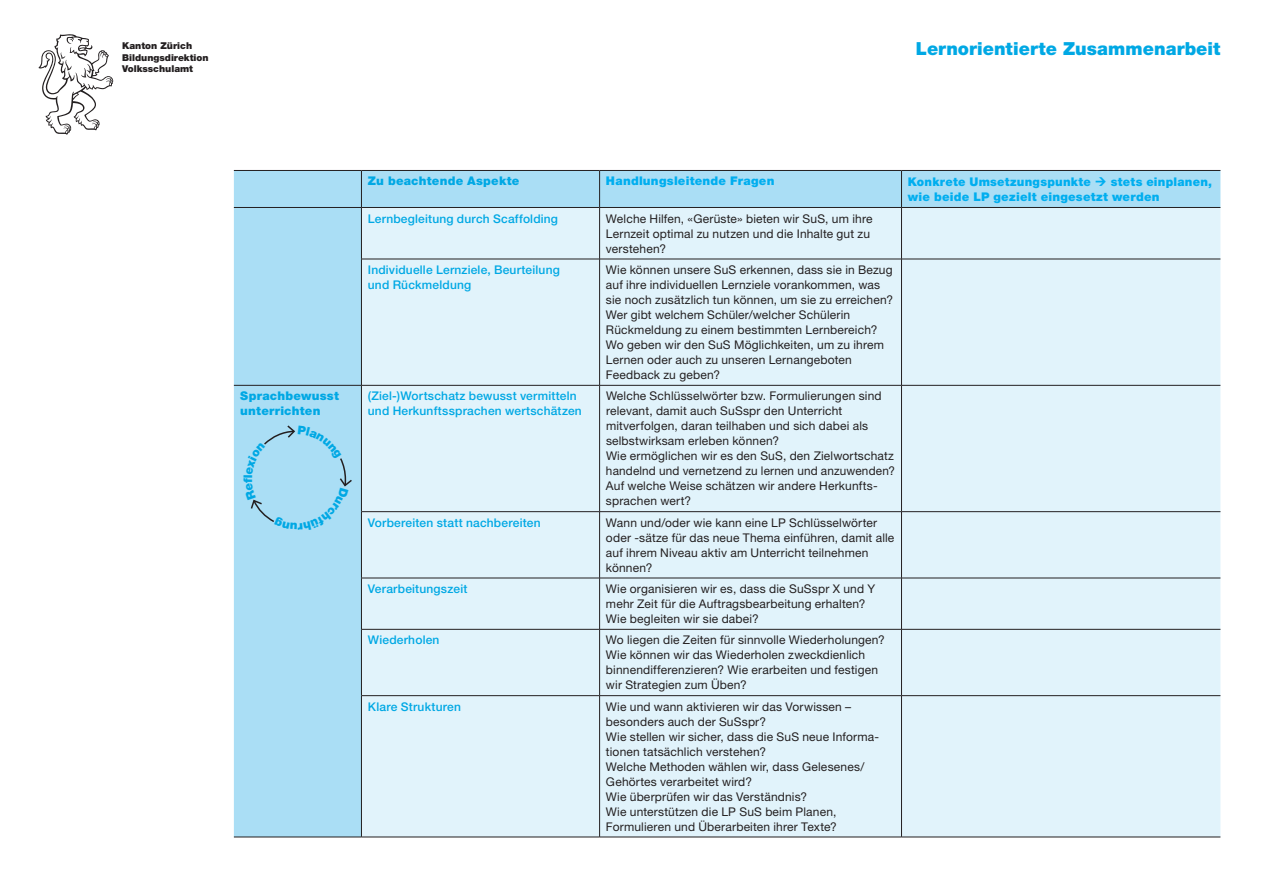
<style>
.page{position:relative;width:1263px;height:893px;background:#fff}
.page>*{position:absolute;margin:0;border:0;box-sizing:border-box;transform-origin:0 0}
.t1{font:900 18px "Helvetica Neue LT Std";letter-spacing:.005em;color:#00a8e4}
.t2{font:12px/15px "Helvetica Neue LT Std";letter-spacing:.015em;color:#231f20}
.t3{font:500 12px/15px "Helvetica Neue LT Std";letter-spacing:.015em;color:#00a8e4}
.t4{font:900 12px/15px "Helvetica Neue LT Std";letter-spacing:.02em;color:#00aeef}
.t5{font:900 12px/15px "Helvetica Neue LT Std";letter-spacing:.02em;color:#00a8e4}
.t6{font:900 9.45px/11.4px "Helvetica Neue LT Std";color:#231f20}
</style>
<div class="page">
<div style="left:234px;top:171px;width:986px;height:666px;background:#aadef5"></div>
<div style="left:362px;top:208px;width:858px;height:629px;background:#e1f3fb"></div>
<hr style="left:234px;top:170px;width:127px;height:1px;background:#231f20">
<hr style="left:361px;top:170px;width:239px;height:1px;background:#231f20">
<hr style="left:600px;top:170px;width:301px;height:1px;background:#231f20">
<hr style="left:901px;top:170px;width:319px;height:1px;background:#231f20">
<hr style="left:234px;top:207px;width:127px;height:1px;background:#231f20">
<hr style="left:362px;top:207px;width:237px;height:1px;background:#231f20">
<hr style="left:600px;top:207px;width:301px;height:1px;background:#231f20">
<hr style="left:902px;top:207px;width:318px;height:1px;background:#231f20">
<hr style="left:361px;top:259px;width:239px;height:1px;background:#231f20">
<hr style="left:600px;top:259px;width:301px;height:1px;background:#231f20">
<hr style="left:901px;top:259px;width:319px;height:1px;background:#231f20">
<hr style="left:234px;top:385px;width:127px;height:1px;background:#231f20">
<hr style="left:361px;top:385px;width:239px;height:1px;background:#231f20">
<hr style="left:600px;top:385px;width:301px;height:1px;background:#231f20">
<hr style="left:901px;top:385px;width:319px;height:1px;background:#231f20">
<hr style="left:361px;top:511px;width:239px;height:1px;background:#231f20">
<hr style="left:600px;top:511px;width:301px;height:1px;background:#231f20">
<hr style="left:901px;top:511px;width:319px;height:1px;background:#231f20">
<hr style="left:361px;top:578px;width:239px;height:1px;background:#231f20">
<hr style="left:600px;top:578px;width:301px;height:1px;background:#231f20">
<hr style="left:901px;top:578px;width:319px;height:1px;background:#231f20">
<hr style="left:361px;top:629px;width:239px;height:1px;background:#231f20">
<hr style="left:600px;top:629px;width:301px;height:1px;background:#231f20">
<hr style="left:901px;top:629px;width:319px;height:1px;background:#231f20">
<hr style="left:361px;top:695px;width:239px;height:1px;background:#231f20">
<hr style="left:600px;top:695px;width:301px;height:1px;background:#231f20">
<hr style="left:901px;top:695px;width:319px;height:1px;background:#231f20">
<hr style="left:234px;top:837px;width:127px;height:1px;background:#231f20">
<hr style="left:361px;top:837px;width:239px;height:1px;background:#231f20">
<hr style="left:600px;top:837px;width:301px;height:1px;background:#231f20">
<hr style="left:901px;top:837px;width:319px;height:1px;background:#231f20">
<hr style="left:361px;top:171px;width:1px;height:36px;background:#231f20">
<hr style="left:599px;top:171px;width:1px;height:36px;background:#231f20">
<hr style="left:361px;top:207px;width:1px;height:52px;background:#231f20">
<hr style="left:599px;top:207px;width:1px;height:52px;background:#231f20">
<hr style="left:361px;top:259px;width:1px;height:126px;background:#231f20">
<hr style="left:599px;top:259px;width:1px;height:126px;background:#231f20">
<hr style="left:361px;top:385px;width:1px;height:126px;background:#231f20">
<hr style="left:599px;top:385px;width:1px;height:126px;background:#231f20">
<hr style="left:361px;top:512px;width:1px;height:66px;background:#231f20">
<hr style="left:599px;top:512px;width:1px;height:66px;background:#231f20">
<hr style="left:361px;top:578px;width:1px;height:51px;background:#231f20">
<hr style="left:599px;top:578px;width:1px;height:51px;background:#231f20">
<hr style="left:361px;top:629px;width:1px;height:66px;background:#231f20">
<hr style="left:599px;top:629px;width:1px;height:66px;background:#231f20">
<hr style="left:361px;top:696px;width:1px;height:141px;background:#231f20">
<hr style="left:599px;top:696px;width:1px;height:141px;background:#231f20">
<hr style="left:901px;top:171px;width:1px;height:36px;background:#231f20">
<hr style="left:901px;top:207px;width:1px;height:52px;background:#231f20">
<hr style="left:901px;top:259px;width:1px;height:126px;background:#231f20">
<hr style="left:901px;top:385px;width:1px;height:126px;background:#231f20">
<hr style="left:901px;top:512px;width:1px;height:66px;background:#231f20">
<hr style="left:901px;top:578px;width:1px;height:51px;background:#231f20">
<hr style="left:901px;top:629px;width:1px;height:66px;background:#231f20">
<hr style="left:901px;top:696px;width:1px;height:141px;background:#231f20">
<svg style="left:38px;top:34px;width:75px;height:101px"></svg>
<svg style="left:1096px;top:177px;width:10px;height:9px"></svg>
<div style="left:243px;top:424px;width:110px;height:107px;background:#aadef5"></div>
<p class="t6" style="left:122px;top:40px;width:88px">Kanton Zürich<br>Bildungsdirektion<br>Volksschulamt</p>
<h1 class="t1" style="left:916px;top:38px;width:306px">Lernorientierte Zusammenarbeit</h1>
<p class="t5" style="left:368px;top:174px;width:153px">Zu beachtende Aspekte</p>
<p class="t4" style="left:606px;top:174px;width:170px">Handlungsleitende Fragen</p>
<p class="t4" style="left:908px;top:174px;width:185px">Konkrete Umsetzungspunkte</p>
<p class="t4" style="left:908px;top:174px;width:306px;text-indent:203px">stets einplanen, wie beide LP gezielt eingesetzt werden</p>
<p class="t3" style="left:368px;top:211px;width:192px">Lernbegleitung durch Scaffolding</p>
<p class="t2" style="left:606px;top:211px;width:268px">Welche Hilfen, «Gerüste» bieten wir SuS, um ihre<br>Lernzeit optimal zu nutzen und die Inhalte gut zu verstehen?</p>
<p class="t3" style="left:368px;top:262px;width:193px">Individuelle Lernziele, Beurteilung und Rückmeldung</p>
<p class="t2" style="left:606px;top:262px;width:289px">Wie können unsere SuS erkennen, dass sie in Bezug auf ihre individuellen Lernziele vorankommen, was sie noch zusätzlich tun können, um sie zu erreichen?<br>Wer gibt welchem Schüler/welcher Schülerin Rückmeldung zu einem bestimmten Lernbereich?<br>Wo geben wir den SuS Möglichkeiten, um zu ihrem Lernen oder auch zu unseren Lernangeboten Feedback zu geben?</p>
<p class="t5" style="left:240px;top:388px;width:100px">Sprachbewusst unterrichten</p>
<p class="t3" style="left:368px;top:388px;width:215px">(Ziel-)Wortschatz bewusst vermitteln und Herkunftssprachen wertschätzen</p>
<p class="t2" style="left:606px;top:388px;width:291px">Welche Schlüsselwörter bzw. Formulierungen sind relevant, damit auch SuSspr den Unterricht mitverfolgen, daran teilhaben und sich dabei als selbstwirksam erleben können?<br>Wie ermöglichen wir es den SuS, den Zielwortschatz handelnd und vernetzend zu lernen und anzuwenden?<br>Auf welche Weise schätzen wir andere Herkunfts&shy;sprachen wert?</p>
<p class="t3" style="left:368px;top:515px;width:174px">Vorbereiten statt nachbereiten</p>
<p class="t2" style="left:606px;top:515px;width:290px">Wann und/oder wie kann eine LP Schlüsselwörter oder -sätze für das neue Thema einführen, damit alle auf ihrem Niveau aktiv am Unterricht teilnehmen können?</p>
<p class="t3" style="left:368px;top:581px;width:101px">Verarbeitungszeit</p>
<p class="t2" style="left:606px;top:581px;width:271px">Wie organisieren wir es, dass die SuSspr X und Y mehr Zeit für die Auftragsbearbeitung erhalten?<br>Wie begleiten wir sie dabei?</p>
<p class="t3" style="left:368px;top:632px;width:73px">Wiederholen</p>
<p class="t2" style="left:606px;top:632px;width:280px">Wo liegen die Zeiten für sinnvolle Wiederholungen?<br>Wie können wir das Wiederholen zweckdienlich binnendifferenzieren? Wie erarbeiten und festigen wir Strategien zum Üben?</p>
<p class="t3" style="left:368px;top:699px;width:95px">Klare Strukturen</p>
<p class="t2" style="left:606px;top:699px;width:273px">Wie und wann aktivieren wir das Vorwissen – besonders auch der SuSspr?<br>Wie stellen wir sicher, dass die SuS neue Informa&shy;tionen tatsächlich verstehen?<br>Welche Methoden wählen wir, dass Gelesenes/ Gehörtes verarbeitet wird?<br>Wie überprüfen wir das Verständnis?<br>Wie unterstützen die LP SuS beim Planen, Formulieren und Überarbeiten ihrer Texte?</p>
</div>
